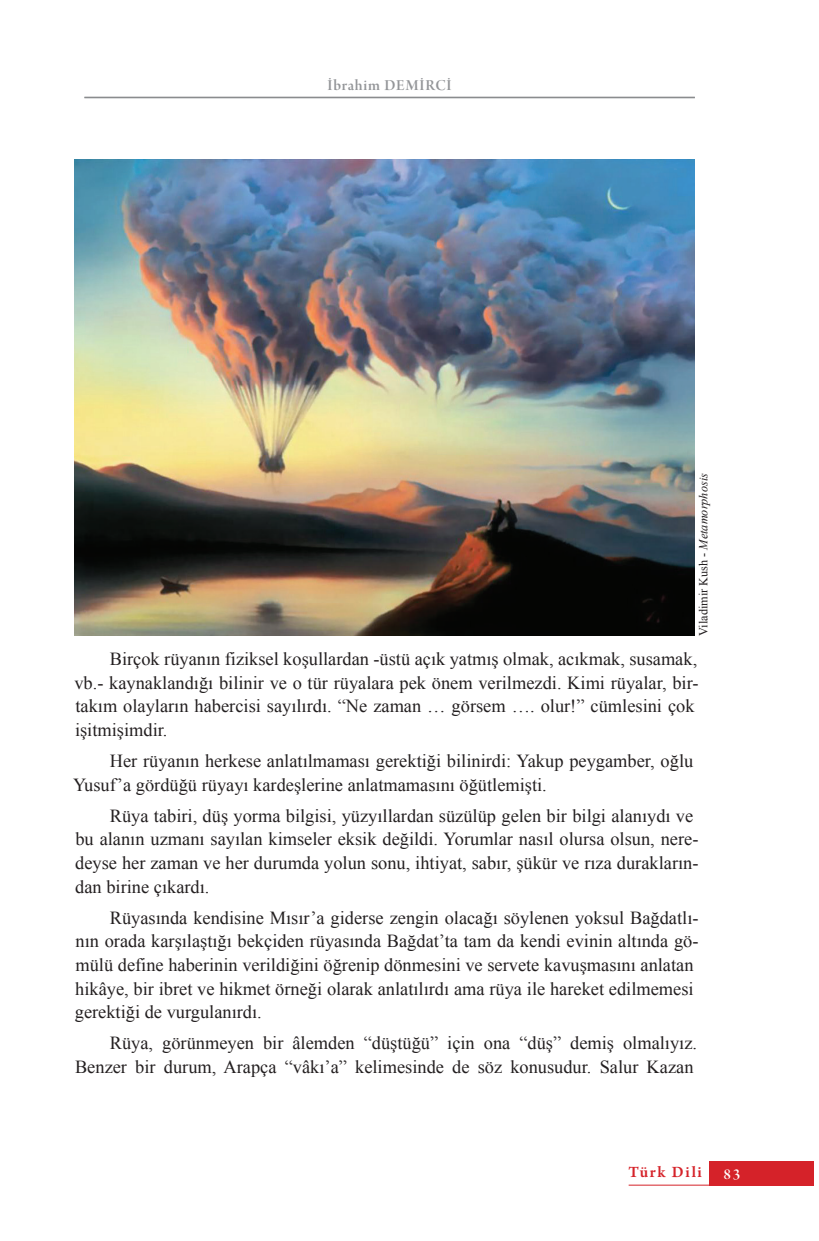
<style>
.page{position:relative;width:819px;height:1241px;background:#fff}
.page>*{position:absolute;margin:0;border:0;box-sizing:border-box;transform-origin:0 0}
.t1{font:18.38px/23.6px "Times New Roman";color:#231f20}
.t2{font:600 16.62px "Arno Pro";letter-spacing:.1em;color:#d52229}
.t3{font:16.1px "Arno Pro Smbd Display";letter-spacing:.05em;color:#939598}
.t4{font:16.1px "Arno Pro Smbd Display";color:#fff}
.t5{font:12.25px "Times New Roman";color:#231f20}
.s1{font-style:italic}
</style>
<div class="page">
<hr style="left:84px;top:97px;width:610px;height:1px;background:#808285">
<div style="left:709px;top:1160px;width:105px;height:25px;background:#d52229"></div>
<hr style="left:628px;top:1184px;width:81px;height:1px;background:#d52229">
<img style="left:74px;top:159px;width:620px;height:476px">
<p class="t3" style="left:327px;top:76px;width:125px">İbrahim DEMİRCİ</p>
<p class="t5" style="left:695px;top:635px;width:164px;rotate:-90deg">Viladimir Kush - <span class="s1">Metamorphosis</span></p>
<p class="t1" style="left:74px;top:646px;width:625px;text-indent:35px">Birçok rüyanın fiziksel koşullardan -üstü açık yatmış olmak, acıkmak, susamak, vb.- kaynaklandığı bilinir ve o tür rüyalara pek önem verilmezdi. Kimi rüyalar, bir&shy;takım olayların habercisi sayılırdı. “Ne zaman … görsem …. olur!” cümlesini çok işitmişimdir.</p>
<p class="t1" style="left:73px;top:748px;width:621px;text-indent:37px">Her rüyanın herkese anlatılmaması gerektiği bilinirdi: Yakup peygamber, oğlu<br>Yusuf’a gördüğü rüyayı kardeşlerine anlatmamasını öğütlemişti.</p>
<p class="t1" style="left:75px;top:803px;width:624px;text-indent:35px">Rüya tabiri, düş yorma bilgisi, yüzyıllardan süzülüp gelen bir bilgi alanıydı ve bu alanın uzmanı sayılan kimseler eksik değildi. Yorumlar nasıl olursa olsun, nere&shy;deyse her zaman ve her durumda yolun sonu, ihtiyat, sabır, şükür ve rıza durakların&shy;dan birine çıkardı.</p>
<p class="t1" style="left:75px;top:905px;width:625px;text-indent:35px">Rüyasında kendisine Mısır’a giderse zengin olacağı söylenen yoksul Bağdatlı&shy;nın orada karşılaştığı bekçiden rüyasında Bağdat’ta tam da kendi evinin altında gö&shy;mülü define haberinin verildiğini öğrenip dönmesini ve servete kavuşmasını anlatan hikâye, bir ibret ve hikmet örneği olarak anlatılırdı ama rüya ile hareket edilmemesi gerektiği de vurgulanırdı.</p>
<p class="t1" style="left:75px;top:1030px;width:623px;text-align:right">Rüya, görünmeyen bir âlemden “düştüğü” için ona “düş” demiş olmalıyız.<br>Benzer bir durum, Arapça “vâkı’a” kelimesinde de söz konusudur. Salur Kazan</p>
<p class="t2" style="left:628px;top:1162px;width:75px">Türk Dili</p>
<p class="t4" style="left:723px;top:1164px;width:18px">83</p>
</div>
